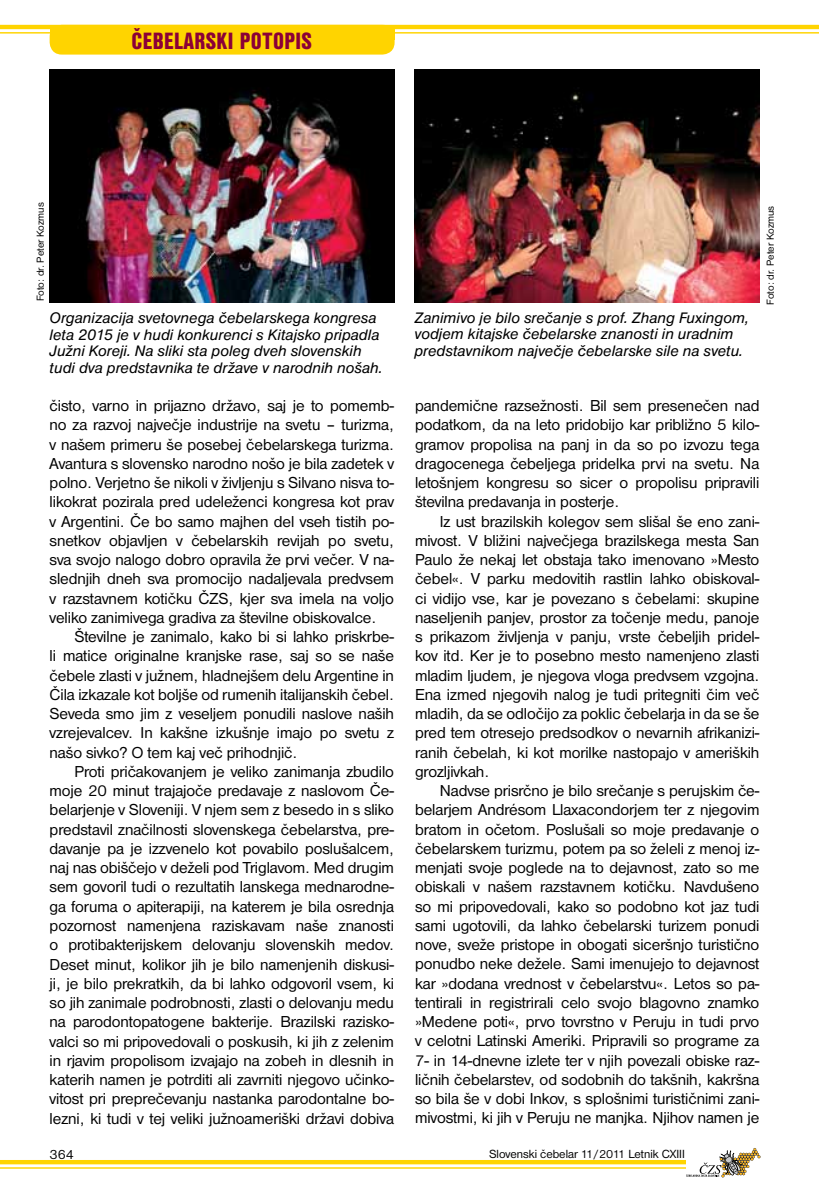
<style>
.page{position:relative;width:819px;height:1191px;background:#fff}
.page>*{position:absolute;margin:0;border:0;box-sizing:border-box;transform-origin:0 0}
.t1{font:24.5px "Nimbus San DEE Blac Cond";letter-spacing:.015em;color:#8b0037}
.t2{font:16.45px/19.2px "Nimbus San DEE";letter-spacing:-.005em;color:#000;text-align:justify}
.t3{font:italic 15.75px/16.6px "Nimbus San DEE";color:#000}
.t4{font:14px "Nimbus San DEE";color:#000}
.t5{font:12.25px "Nimbus San DEE";color:#000}
.t6{font:10.5px "Nimbus San DEE";color:#000}
</style>
<div class="page">
<div style="left:50px;top:25px;width:344px;height:30px;background:#ffd400;border-radius:12px"></div>
<hr style="left:0;top:25px;width:819px;height:4px;background:#ffd400">
<hr style="left:0;top:32px;width:819px;height:2px;background:#ffd400">
<div style="left:50px;top:25px;width:344px;height:15px;background:#ffd400"></div>
<hr style="left:0;top:1160px;width:752px;height:4px;background:#ffd400">
<hr style="left:0;top:1167px;width:752px;height:1px;background:#ffd400">
<svg style="left:686px;top:1148px;width:74px;height:29px"></svg>
<img style="left:50px;top:69px;width:344px;height:234px">
<img style="left:414px;top:69px;width:345px;height:234px">
<h1 class="t1" style="left:131px;top:27px;width:182px">ČEBELARSKI POTOPIS</h1>
<p class="t6" style="left:34px;top:301px;width:100px;rotate:-90deg">Foto: dr. Peter Kozmus</p>
<p class="t3" style="left:50px;top:310px;width:334px">Organizacija svetovnega čebelarskega kongresa leta 2015 je v hudi konkurenci s Kitajsko pripadla Južni Koreji. Na sliki sta poleg dveh slovenskih tudi dva predstavnika te države v narodnih nošah.</p>
<p class="t2" style="left:50px;top:396px;width:346px">čisto, varno in prijazno državo, saj je to pomemb&shy;no za razvoj največje industrije na svetu – turizma, v našem primeru še posebej čebelarskega turizma.<br>Avantura s slovensko narodno nošo je bila zadetek v polno. Verjetno še nikoli v življenju s Silvano nisva to&shy;likokrat pozirala pred udeleženci kongresa kot prav v Argentini. Če bo samo majhen del vseh tistih po&shy;snetkov objavljen v čebelarskih revijah po svetu, sva svojo nalogo dobro opravila že prvi večer. V na&shy;slednjih dneh sva promocijo nadaljevala predvsem v razstavnem kotičku ČZS, kjer sva imela na voljo veliko zanimivega gradiva za številne obiskovalce.</p>
<p class="t2" style="left:50px;top:627px;width:346px;text-indent:25px">Številne je zanimalo, kako bi si lahko priskrbe&shy;li matice originalne kranjske rase, saj so se naše čebele zlasti v južnem, hladnejšem delu Argentine in Čila izkazale kot boljše od rumenih italijanskih čebel.<br>Seveda smo jim z veseljem ponudili naslove naših vzrejevalcev. In kakšne izkušnje imajo po svetu z našo sivko? O tem kaj več prihodnjič.</p>
<p class="t2" style="left:50px;top:762px;width:346px;text-indent:25px">Proti pričakovanjem je veliko zanimanja zbudilo moje 20 minut trajajoče predavaje z naslovom Če&shy;belarjenje v Sloveniji. V njem sem z besedo in s sliko predstavil značilnosti slovenskega čebelarstva, pre&shy;davanje pa je izzvenelo kot povabilo poslušalcem, naj nas obiščejo v deželi pod Triglavom. Med drugim sem govoril tudi o rezultatih lanskega mednarodne&shy;ga foruma o apiterapiji, na katerem je bila osrednja pozornost namenjena raziskavam naše znanosti o protibakterijskem delovanju slovenskih medov.<br>Deset minut, kolikor jih je bilo namenjenih diskusi&shy;ji, je bilo prekratkih, da bi lahko odgovoril vsem, ki so jih zanimale podrobnosti, zlasti o delovanju medu na parodontopatogene bakterije. Brazilski razisko&shy;valci so mi pripovedovali o poskusih, ki jih z zelenim in rjavim propolisom izvajajo na zobeh in dlesnih in katerih namen je potrditi ali zavrniti njegovo učinko&shy;vitost pri preprečevanju nastanka parodontalne bo&shy;lezni, ki tudi v tej veliki južnoameriški državi dobiva</p>
<p class="t3" style="left:414px;top:309px;width:336px">Zanimivo je bilo srečanje s prof. Zhang Fuxingom, vodjem kitajske čebelarske znanosti in uradnim predstavnikom največje čebelarske sile na svetu.</p>
<p class="t6" style="left:764px;top:305px;width:100px;rotate:-90deg">Foto: dr. Peter Kozmus</p>
<p class="t2" style="left:415px;top:396px;width:346px">pandemične razsežnosti. Bil sem presenečen nad podatkom, da na leto pridobijo kar približno 5 kilo&shy;gramov propolisa na panj in da so po izvozu tega dragocenega čebeljega pridelka prvi na svetu. Na letošnjem kongresu so sicer o propolisu pripravili številna predavanja in posterje.</p>
<p class="t2" style="left:415px;top:511px;width:346px;text-indent:25px">Iz ust brazilskih kolegov sem slišal še eno zani&shy;mivost. V bližini največjega brazilskega mesta San Paulo že nekaj let obstaja tako imenovano »Mesto čebel«. V parku medovitih rastlin lahko obiskoval&shy;ci vidijo vse, kar je povezano s čebelami: skupine naseljenih panjev, prostor za točenje medu, panoje s prikazom življenja v panju, vrste čebeljih pridel&shy;kov itd. Ker je to posebno mesto namenjeno zlasti mladim ljudem, je njegova vloga predvsem vzgojna.<br>Ena izmed njegovih nalog je tudi pritegniti čim več mladih, da se odločijo za poklic čebelarja in da se še pred tem otresejo predsodkov o nevarnih afrikanizi&shy;ranih čebelah, ki kot morilke nastopajo v ameriških grozljivkah.</p>
<p class="t2" style="left:415px;top:781px;width:346px;text-indent:25px">Nadvse prisrčno je bilo srečanje s perujskim če&shy;belarjem Andrésom Llaxacondorjem ter z njegovim bratom in očetom. Poslušali so moje predavanje o čebelarskem turizmu, potem pa so želeli z menoj iz&shy;menjati svoje poglede na to dejavnost, zato so me obiskali v našem razstavnem kotičku. Navdušeno so mi pripovedovali, kako so podobno kot jaz tudi sami ugotovili, da lahko čebelarski turizem ponudi nove, sveže pristope in obogati siceršnjo turistično ponudbo neke dežele. Sami imenujejo to dejavnost kar »dodana vrednost v čebelarstvu«. Letos so pa&shy;tentirali in registrirali celo svojo blagovno znamko »Medene poti«, prvo tovrstno v Peruju in tudi prvo v celotni Latinski Ameriki. Pripravili so programe za 7- in 14-dnevne izlete ter v njih povezali obiske raz&shy;ličnih čebelarstev, od sodobnih do takšnih, kakršna so bila še v dobi Inkov, s splošnimi turističnimi zani&shy;mivostmi, ki jih v Peruju ne manjka. Njihov namen je</p>
<p class="t4" style="left:50px;top:1146px;width:26px">364</p>
<p class="t5" style="left:489px;top:1147px;width:197px">Slovenski čebelar 11/2011 Letnik CXIII</p>
</div>
